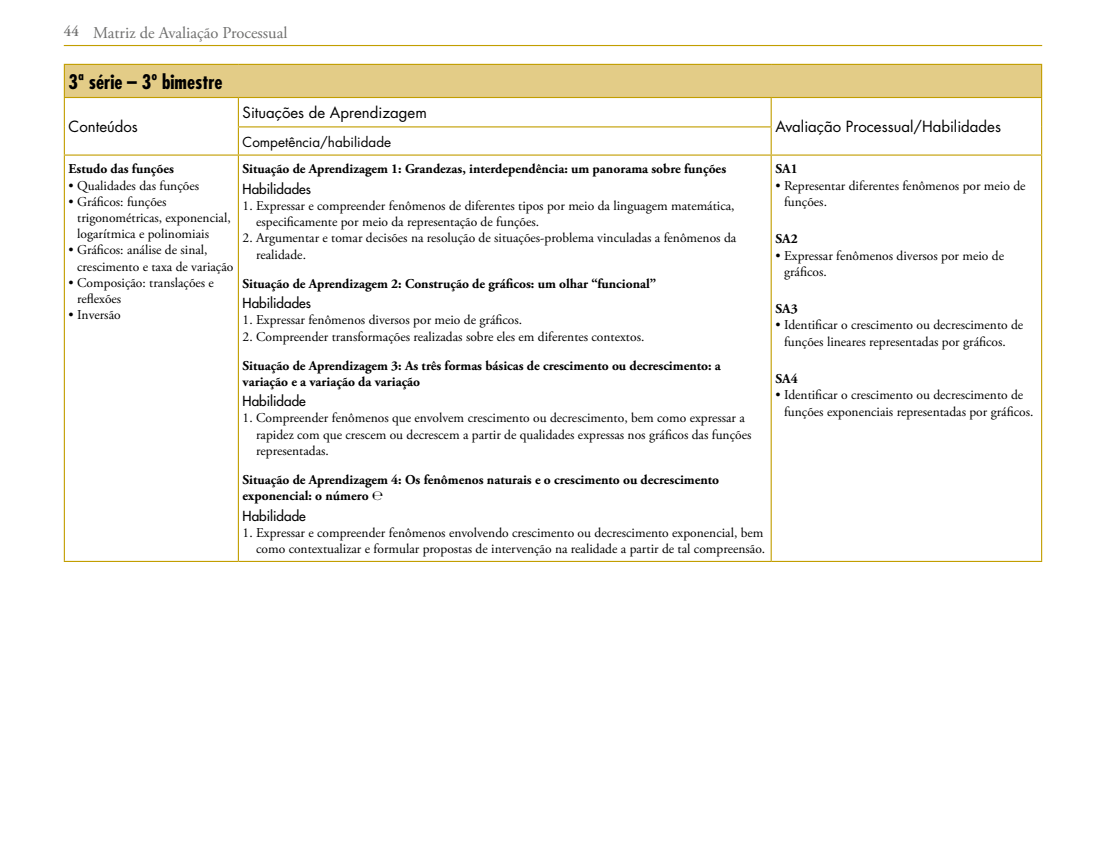
<style>
.page{position:relative;width:1106px;height:851px;background:#fff}
.page>*{position:absolute;margin:0;border:0;box-sizing:border-box;transform-origin:0 0}
.t1{font:700 condensed 19.5px "Futura Std";color:#000}
.t2{font:16.5px "Adobe Garamond Pro";color:#6f6f6e}
.t3{font:15px "Futura Std";color:#000}
.t4{font:13.5px/16.2px "Adobe Garamond Pro";color:#000}
.t5{font:700 13.5px/16.2px "Adobe Garamond Pro";color:#000}
.t6{font:500 13.5px "Futura Std";color:#000}
.t7{font:13.5px "Futura Std";color:#000}
.s1{font-weight:600;font-size:15px}
</style>
<div class="page">
<hr style="left:64px;top:45px;width:978px;height:1px;background:#c29e00">
<div style="left:64px;top:64px;width:977px;height:33px;background:#e3cc87"></div>
<hr style="left:64px;top:65px;width:1px;height:32px;background:#c29e00">
<hr style="left:64px;top:64px;width:174px;height:1px;background:#c29e00">
<hr style="left:238px;top:64px;width:533px;height:1px;background:#c29e00">
<hr style="left:771px;top:64px;width:271px;height:1px;background:#c29e00">
<hr style="left:1041px;top:65px;width:1px;height:32px;background:#c29e00">
<svg style="left:64px;top:98px;width:1px;height:56px"></svg>
<hr style="left:64px;top:97px;width:174px;height:1px;background:#c29e00">
<hr style="left:238px;top:97px;width:533px;height:1px;background:#c29e00">
<hr style="left:771px;top:97px;width:271px;height:1px;background:#c29e00">
<svg style="left:1041px;top:98px;width:1px;height:56px"></svg>
<svg style="left:238px;top:98px;width:1px;height:56px"></svg>
<hr style="left:238px;top:126px;width:533px;height:1px;background:#c29e00">
<svg style="left:770px;top:98px;width:1px;height:56px"></svg>
<hr style="left:64px;top:156px;width:1px;height:404px;background:#c29e00">
<hr style="left:64px;top:154px;width:174px;height:2px;background:#c29e00">
<hr style="left:238px;top:154px;width:533px;height:2px;background:#c29e00">
<hr style="left:771px;top:154px;width:271px;height:2px;background:#c29e00">
<hr style="left:238px;top:156px;width:1px;height:404px;background:#c29e00">
<hr style="left:770px;top:156px;width:1px;height:404px;background:#c29e00">
<hr style="left:1041px;top:156px;width:1px;height:404px;background:#c29e00">
<hr style="left:64px;top:560px;width:174px;height:2px;background:#c29e00">
<hr style="left:238px;top:560px;width:533px;height:2px;background:#c29e00">
<hr style="left:771px;top:560px;width:271px;height:2px;background:#c29e00">
<p class="t2" style="left:64px;top:22px;width:225px"><span class="s1">44</span> Matriz de Avaliação Processual</p>
<h1 class="t1" style="left:69px;top:70px;width:155px">3ª série – 3º bimestre</h1>
<p class="t3" style="left:69px;top:117px;width:71px">Conteúdos</p>
<p class="t3" style="left:243px;top:103px;width:186px">Situações de Aprendizagem</p>
<p class="t5" style="left:69px;top:161px;width:107px">Estudo das funções</p>
<p class="t4" style="left:69px;top:178px;width:132px">• Qualidades das funções</p>
<p class="t4" style="left:77px;top:194px;width:155px;text-indent:-9px">• Gráficos: funções trigonométricas, exponencial, logarítmica e polinomiais</p>
<p class="t4" style="left:77px;top:242px;width:158px;text-indent:-9px">• Gráficos: análise de sinal, crescimento e taxa de variação</p>
<p class="t4" style="left:77px;top:275px;width:138px;text-indent:-9px">• Composição: translações e reflexões</p>
<p class="t4" style="left:69px;top:307px;width:54px">• Inversão</p>
<p class="t7" style="left:243px;top:133px;width:150px">Competência/habilidade</p>
<p class="t5" style="left:243px;top:161px;width:485px">Situação de Aprendizagem 1: Grandezas, interdependência: um panorama sobre funções</p>
<p class="t6" style="left:243px;top:180px;width:70px">Habilidades</p>
<p class="t4" style="left:256px;top:198px;width:480px;text-indent:-14px">1. Expressar e compreender fenômenos de diferentes tipos por meio da linguagem matemática, especificamente por meio da representação de funções.</p>
<p class="t4" style="left:256px;top:230px;width:481px;text-indent:-14px">2. Argumentar e tomar decisões na resolução de situações-problema vinculadas a fenômenos da realidade.</p>
<p class="t5" style="left:243px;top:275px;width:415px">Situação de Aprendizagem 2: Construção de gráficos: um olhar “funcional”</p>
<p class="t6" style="left:243px;top:294px;width:70px">Habilidades</p>
<p class="t4" style="left:243px;top:312px;width:281px">1. Expressar fenômenos diversos por meio de gráficos.</p>
<p class="t4" style="left:243px;top:328px;width:403px">2. Compreender transformações realizadas sobre eles em diferentes contextos.</p>
<p class="t5" style="left:243px;top:357px;width:480px">Situação de Aprendizagem 3: As três formas básicas de crescimento ou decrescimento: a variação e a variação da variação</p>
<p class="t6" style="left:243px;top:392px;width:65px">Habilidade</p>
<p class="t4" style="left:256px;top:410px;width:497px;text-indent:-14px">1. Compreender fenômenos que envolvem crescimento ou decrescimento, bem como expressar a rapidez com que crescem ou decrescem a partir de qualidades expressas nos gráficos das funções representadas.</p>
<p class="t5" style="left:243px;top:471px;width:478px">Situação de Aprendizagem 4: Os fenômenos naturais e o crescimento ou decrescimento exponencial: o número ℮</p>
<p class="t6" style="left:243px;top:507px;width:65px">Habilidade</p>
<p class="t4" style="left:243px;top:524px;width:524px;text-align:right">1. Expressar e compreender fenômenos envolvendo crescimento ou decrescimento exponencial, bem como contextualizar e formular propostas de intervenção na realidade a partir de tal compreensão.</p>
<p class="t3" style="left:775px;top:117px;width:227px">Avaliação Processual/Habilidades</p>
<p class="t5" style="left:775px;top:161px;width:24px">SA1</p>
<p class="t4" style="left:784px;top:178px;width:243px;text-indent:-9px">• Representar diferentes fenômenos por meio de funções.</p>
<p class="t5" style="left:775px;top:231px;width:24px">SA2</p>
<p class="t4" style="left:784px;top:247px;width:221px;text-indent:-9px">• Expressar fenômenos diversos por meio de gráficos.</p>
<p class="t5" style="left:775px;top:301px;width:24px">SA3</p>
<p class="t4" style="left:784px;top:317px;width:241px;text-indent:-9px">• Identificar o crescimento ou decrescimento de funções lineares representadas por gráficos.</p>
<p class="t5" style="left:775px;top:371px;width:24px">SA4</p>
<p class="t4" style="left:784px;top:387px;width:251px;text-indent:-9px">• Identificar o crescimento ou decrescimento de funções exponenciais representadas por gráficos.</p>
</div>
